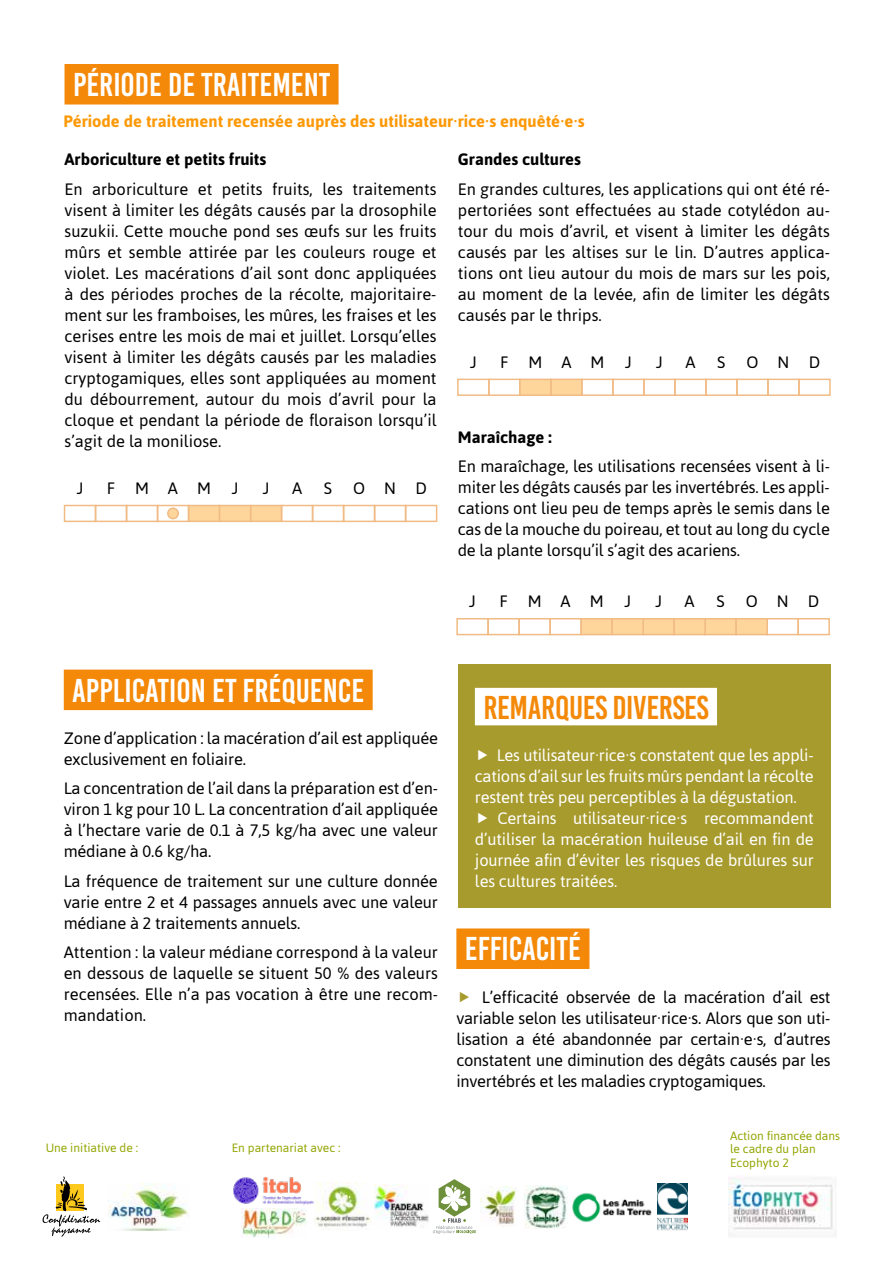
<style>
.page{position:relative;width:893px;height:1263px;background:#fff}
.page>*{position:absolute;margin:0;border:0;box-sizing:border-box;transform-origin:0 0}
.t1{font:33px "Bebas Kai";color:#fff}
.t2{font:33px "Bebas Kai";letter-spacing:-.01em;color:#f48909}
.t3{font:16.5px/21px "Asap";letter-spacing:-.01em;color:#000;text-align:justify}
.t4{font:16.5px/21px "Asap";letter-spacing:-.01em;color:#fff;text-align:justify}
.t5{font:700 16.5px "Asap";color:#fd9907}
.t6{font:700 16.5px "Asap";color:#000}
.t7{font:12px/13.5px "Asap";color:#93a603}
</style>
<div class="page">
<div style="left:65px;top:64px;width:274px;height:41px;background:#f48909"></div>
<div style="left:64px;top:505px;width:32px;height:17px;border:2px solid #f1bb85"></div>
<div style="left:188px;top:505px;width:32px;height:17px;background:#fed69c;border:2px solid #f1bb85"></div>
<div style="left:312px;top:505px;width:32px;height:17px;border:2px solid #f1bb85"></div>
<div style="left:126px;top:505px;width:32px;height:17px;border:2px solid #f1bb85"></div>
<div style="left:250px;top:505px;width:32px;height:17px;background:#fed69c;border:2px solid #f1bb85"></div>
<div style="left:374px;top:505px;width:32px;height:17px;border:2px solid #f1bb85"></div>
<div style="left:95px;top:505px;width:32px;height:17px;border:2px solid #f1bb85"></div>
<div style="left:219px;top:505px;width:32px;height:17px;background:#fed69c;border:2px solid #f1bb85"></div>
<div style="left:343px;top:505px;width:32px;height:17px;border:2px solid #f1bb85"></div>
<div style="left:157px;top:505px;width:32px;height:17px;border:2px solid #f1bb85"></div>
<div style="left:281px;top:505px;width:32px;height:17px;border:2px solid #f1bb85"></div>
<div style="left:405px;top:505px;width:32px;height:17px;border:2px solid #f1bb85"></div>
<div style="left:457px;top:379px;width:33px;height:17px;border:2px solid #f1bb85"></div>
<div style="left:581px;top:379px;width:33px;height:17px;border:2px solid #f1bb85"></div>
<div style="left:705px;top:379px;width:33px;height:17px;border:2px solid #f1bb85"></div>
<div style="left:643px;top:379px;width:33px;height:17px;border:2px solid #f1bb85"></div>
<div style="left:767px;top:379px;width:33px;height:17px;border:2px solid #f1bb85"></div>
<div style="left:488px;top:379px;width:33px;height:17px;border:2px solid #f1bb85"></div>
<div style="left:612px;top:379px;width:33px;height:17px;border:2px solid #f1bb85"></div>
<div style="left:736px;top:379px;width:33px;height:17px;border:2px solid #f1bb85"></div>
<div style="left:550px;top:379px;width:33px;height:17px;background:#fed69c;border:2px solid #f1bb85"></div>
<div style="left:519px;top:379px;width:33px;height:17px;background:#fed69c;border:2px solid #f1bb85"></div>
<div style="left:674px;top:379px;width:33px;height:17px;border:2px solid #f1bb85"></div>
<div style="left:798px;top:379px;width:33px;height:17px;border:2px solid #f1bb85"></div>
<div style="left:456px;top:618px;width:33px;height:17px;border:2px solid #f1bb85"></div>
<div style="left:580px;top:618px;width:33px;height:17px;background:#fed69c;border:2px solid #f1bb85"></div>
<div style="left:704px;top:618px;width:33px;height:17px;background:#fed69c;border:2px solid #f1bb85"></div>
<div style="left:518px;top:618px;width:33px;height:17px;border:2px solid #f1bb85"></div>
<div style="left:642px;top:618px;width:33px;height:17px;background:#fed69c;border:2px solid #f1bb85"></div>
<div style="left:766px;top:618px;width:33px;height:17px;border:2px solid #f1bb85"></div>
<div style="left:487px;top:618px;width:33px;height:17px;border:2px solid #f1bb85"></div>
<div style="left:611px;top:618px;width:33px;height:17px;background:#fed69c;border:2px solid #f1bb85"></div>
<div style="left:735px;top:618px;width:33px;height:17px;background:#fed69c;border:2px solid #f1bb85"></div>
<div style="left:549px;top:618px;width:33px;height:17px;border:2px solid #f1bb85"></div>
<div style="left:673px;top:618px;width:33px;height:17px;background:#fed69c;border:2px solid #f1bb85"></div>
<div style="left:797px;top:618px;width:33px;height:17px;border:2px solid #f1bb85"></div>
<div style="left:168px;top:508px;width:10px;height:11px;background:#fed69c;border-radius:50%"></div>
<div style="left:167px;top:507px;width:12px;height:12px;border:2px solid #f1bb85;border-radius:50%"></div>
<div style="left:64px;top:670px;width:309px;height:40px;background:#f48909"></div>
<div style="left:456px;top:928px;width:133px;height:41px;background:#f48909"></div>
<div style="left:458px;top:664px;width:373px;height:244px;background:#a89b2e"></div>
<div style="left:475px;top:688px;width:242px;height:37px;background:#fff"></div>
<img style="left:729px;top:1177px;width:107px;height:59px">
<img style="left:314px;top:1182px;width:57px;height:48px">
<img style="left:108px;top:1183px;width:80px;height:47px">
<svg style="left:43px;top:1176px;width:57px;height:61px"></svg>
<img style="left:572px;top:1192px;width:80px;height:30px">
<img style="left:524px;top:1185px;width:43px;height:43px">
<img style="left:657px;top:1183px;width:31px;height:47px">
<img style="left:233px;top:1176px;width:81px;height:28px">
<img style="left:241px;top:1208px;width:66px;height:29px">
<img style="left:374px;top:1184px;width:54px;height:44px">
<svg style="left:433px;top:1179px;width:43px;height:55px"></svg>
<img style="left:480px;top:1187px;width:36px;height:39px">
<h1 class="t1" style="left:73px;top:67px;width:259px">PÉRIODE DE TRAITEMENT</h1>
<p class="t5" style="left:64px;top:111px;width:523px">Période de traitement recensée auprès des utilisateur·rice·s enquêté·e·s</p>
<p class="t6" style="left:65px;top:149px;width:203px">Arboriculture et petits fruits</p>
<p class="t3" style="left:64px;top:178px;width:374px">En arboriculture et petits fruits, les traitements visent à limiter les dégâts causés par la drosophile suzukii. Cette mouche pond ses œufs sur les fruits mûrs et semble attirée par les couleurs rouge et violet. Les macérations d’ail sont donc appliquées à des périodes proches de la récolte, majoritaire&shy;ment sur les framboises, les mûres, les fraises et les cerises entre les mois de mai et juillet. Lorsqu’elles visent à limiter les dégâts causés par les maladies cryptogamiques, elles sont appliquées au moment du débourrement, autour du mois d’avril pour la cloque et pendant la période de floraison lorsqu’il s’agit de la moniliose.</p>
<p class="t3" style="left:77px;top:477px;width:8px">J</p>
<p class="t3" style="left:107px;top:477px;width:106px">FMAM</p>
<p class="t3" style="left:232px;top:477px;width:8px">J</p>
<p class="t3" style="left:263px;top:477px;width:8px">J</p>
<p class="t3" style="left:292px;top:477px;width:12px">A</p>
<p class="t3" style="left:324px;top:477px;width:10px">S</p>
<p class="t3" style="left:353px;top:477px;width:75px">OND</p>
<p class="t6" style="left:458px;top:149px;width:124px">Grandes cultures</p>
<p class="t3" style="left:458px;top:178px;width:374px">En grandes cultures, les applications qui ont été ré&shy;pertoriées sont effectuées au stade cotylédon au&shy;tour du mois d’avril, et visent à limiter les dégâts causés par les altises sur le lin. D’autres applica&shy;tions ont lieu autour du mois de mars sur les pois, au moment de la levée, afin de limiter les dégâts causés par le thrips.</p>
<p class="t3" style="left:470px;top:351px;width:8px">J</p>
<p class="t3" style="left:500px;top:351px;width:106px">FMAM</p>
<p class="t3" style="left:625px;top:351px;width:8px">J</p>
<p class="t3" style="left:656px;top:351px;width:8px">J</p>
<p class="t3" style="left:685px;top:351px;width:12px">A</p>
<p class="t3" style="left:717px;top:351px;width:10px">S</p>
<p class="t3" style="left:746px;top:351px;width:75px">OND</p>
<p class="t6" style="left:458px;top:426px;width:95px">Maraîchage :</p>
<p class="t3" style="left:458px;top:456px;width:374px">En maraîchage, les utilisations recensées visent à li&shy;miter les dégâts causés par les invertébrés. Les appli&shy;cations ont lieu peu de temps après le semis dans le cas de la mouche du poireau, et tout au long du cycle de la plante lorsqu’il s’agit des acariens.</p>
<p class="t3" style="left:469px;top:590px;width:8px">J</p>
<p class="t3" style="left:499px;top:590px;width:106px">FMAM</p>
<p class="t3" style="left:624px;top:590px;width:8px">J</p>
<p class="t3" style="left:655px;top:590px;width:8px">J</p>
<p class="t3" style="left:685px;top:590px;width:12px">A</p>
<p class="t3" style="left:716px;top:590px;width:10px">S</p>
<p class="t3" style="left:746px;top:590px;width:75px">OND</p>
<h1 class="t1" style="left:72px;top:672px;width:293px">APPLICATION ET FRÉQUENCE</h1>
<p class="t3" style="left:64px;top:727px;width:376px">Zone d’application : la macération d’ail est appliquée exclusivement en foliaire.</p>
<p class="t3" style="left:64px;top:777px;width:376px">La concentration de l’ail dans la préparation est d’en&shy;viron 1 kg pour 10 L. La concentration d’ail appliquée à l’hectare varie de 0.1 à 7,5 kg/ha avec une valeur médiane à 0.6 kg/ha.</p>
<p class="t3" style="left:64px;top:870px;width:376px">La fréquence de traitement sur une culture donnée varie entre 2 et 4 passages annuels avec une valeur médiane à 2 traitements annuels.</p>
<p class="t3" style="left:64px;top:941px;width:376px">Attention : la valeur médiane correspond à la valeur en dessous de laquelle se situent 50 % des valeurs recensées. Elle n’a pas vocation à être une recom&shy;mandation.</p>
<p class="t7" style="left:46px;top:1140px;width:94px">Une initiative de :</p>
<p class="t7" style="left:232px;top:1140px;width:110px">En partenariat avec :</p>
<h1 class="t2" style="left:483px;top:690px;width:227px">REMARQUES DIVERSES</h1>
<p class="t4" style="left:475px;top:744px;width:340px;text-indent:22px">Les utilisateur·rice·s constatent que les appli&shy;cations d’ail sur les fruits mûrs pendant la récolte restent très peu perceptibles à la dégustation.</p>
<p class="t4" style="left:475px;top:807px;width:340px;text-indent:23px">Certains utilisateur·rice·s recommandent d’utiliser la macération huileuse d’ail en fin de journée afin d’éviter les risques de brûlures sur les cultures traitées.</p>
<h1 class="t1" style="left:465px;top:931px;width:118px">EFFICACITÉ</h1>
<p class="t3" style="left:456px;top:986px;width:376px;text-indent:26px">L’efficacité observée de la macération d’ail est variable selon les utilisateur·rice·s. Alors que son uti&shy;lisation a été abandonnée par certain·e·s, d’autres constatent une diminution des dégâts causés par les invertébrés et les maladies cryptogamiques.</p>
<p class="t7" style="left:730px;top:1128px;width:112px">Action financée dans le cadre du plan<br>Ecophyto 2</p>
</div>
